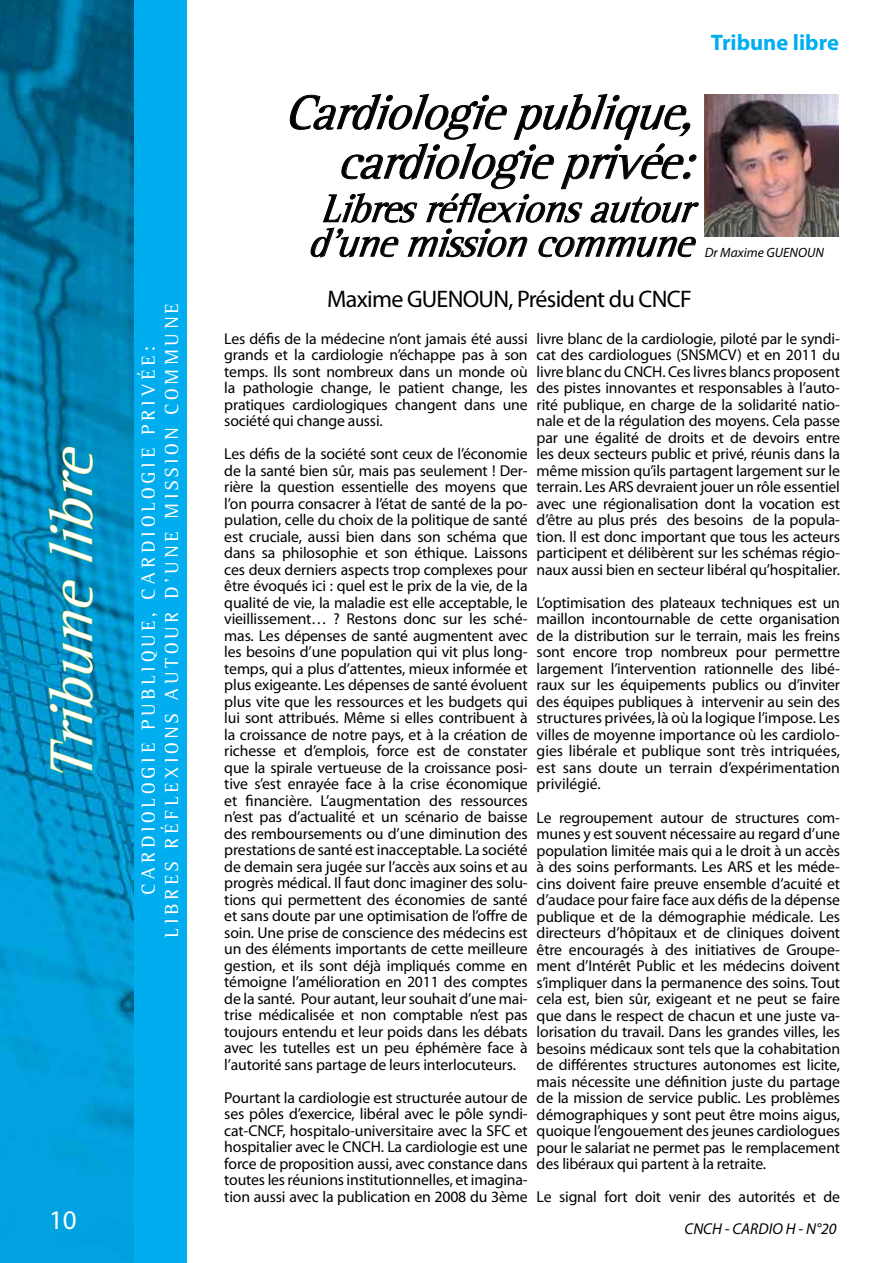
<style>
.page{position:relative;width:893px;height:1263px;background:#fff}
.page>*{position:absolute;margin:0;border:0;box-sizing:border-box;transform-origin:0 0}
.t1{font:italic 61.5px "Leftist Mono Serif";color:#fff}
.t2{font:italic 49.5px/49.5px "Leftist Mono Serif";color:#000;text-align:right}
.t3{font:italic 40.5px/34.5px "Leftist Mono Serif";color:#000;text-align:center}
.t4{font:27px "Myriad Pro";color:#fff}
.t5{font:24px "Myriad Pro";letter-spacing:-.03em;color:#000}
.t6{font:700 22.5px "Myriad Pro";color:#00aeef}
.t7{font:19.5px/23.4px "Leftist Mono Serif";letter-spacing:.18em;color:#fff;text-align:center}
.t8{font:15.75px/16.5px "Myriad Pro";letter-spacing:-.01em;color:#000;text-align:justify}
.t9{font:italic 15.75px "Myriad Pro";color:#000}
.t10{font:italic 13.5px "Myriad Pro";color:#000}
</style>
<div class="page">
<div style="left:128px;top:0;width:59px;height:1263px;background:#00aeef"></div>
<img style="left:0;top:0;width:133px;height:1263px">
<svg style="left:48px;top:580px;width:45px;height:194px;background:#1a95b0"></svg>
<svg style="left:48px;top:446px;width:45px;height:117px;background:#198fa6"></svg>
<svg style="left:289px;top:94px;width:410px;height:164px"></svg>
<img style="left:705px;top:94px;width:133px;height:143px">
<h1 class="t1" style="left:36px;top:783px;width:357px;rotate:-90deg">Tribunelibre</h1>
<p class="t7" style="left:137px;top:937px;width:636px;rotate:-90deg">CAR DIOLOGIE PUBLIQUE, CAR DIOLOGIE PRIVÉE:<br>LIBRES RÉFLEXIONS A UTOUR D'UNE MISSION COMMUNE</p>
<h3 class="t6" style="left:711px;top:28px;width:130px">Tribune libre</h3>
<h2 class="t2" style="left:283px;top:89px;width:430px">Cardiologiepublique, cardiologieprivée:</h2>
<h3 class="t3" style="left:307px;top:192px;width:403px">Libresréflexionsautour d'unemissioncommune</h3>
<h3 class="t5" style="left:327px;top:284px;width:366px">Maxime GUENOUN, Président du CNCF</h3>
<p class="t10" style="left:705px;top:244px;width:121px">Dr Maxime GUENOUN</p>
<p class="t8" style="left:224px;top:330px;width:305px">Les défis de la médecine n’ont jamais été aussi grands et la cardiologie n’échappe pas à son temps. Ils sont nombreux dans un monde où la pathologie change, le patient change, les pratiques cardiologiques changent dans une société qui change aussi.</p>
<p class="t8" style="left:224px;top:445px;width:305px">Les défis de la société sont ceux de l’économie de la santé bien sûr, mais pas seulement ! Der&shy;rière la question essentielle des moyens que l’on pourra consacrer à l’état de santé de la po&shy;pulation, celle du choix de la politique de santé est cruciale, aussi bien dans son schéma que dans sa philosophie et son éthique. Laissons ces deux derniers aspects trop complexes pour être évoqués ici : quel est le prix de la vie, de la qualité de vie, la maladie est elle acceptable, le vieillissement… ? Restons donc sur les sché&shy;mas. Les dépenses de santé augmentent avec les besoins d’une population qui vit plus long&shy;temps, qui a plus d’attentes, mieux informée et plus exigeante. Les dépenses de santé évoluent plus vite que les ressources et les budgets qui lui sont attribués. Même si elles contribuent à la croissance de notre pays, et à la création de richesse et d’emplois, force est de constater que la spirale vertueuse de la croissance posi&shy;tive s’est enrayée face à la crise économique et financière. L’augmentation des ressources n’est pas d’actualité et un scénario de baisse des remboursements ou d’une diminution des prestations de santé est inacceptable. La société de demain sera jugée sur l’accès aux soins et au progrès médical. Il faut donc imaginer des solu&shy;tions qui permettent des économies de santé et sans doute par une optimisation de l’offre de soin. Une prise de conscience des médecins est un des éléments importants de cette meilleure gestion, et ils sont déjà impliqués comme en témoigne l’amélioration en 2011 des comptes de la santé. Pour autant, leur souhait d’une mai&shy;trise médicalisée et non comptable n’est pas toujours entendu et leur poids dans les débats avec les tutelles est un peu éphémère face à l’autorité sans partage de leurs interlocuteurs.</p>
<p class="t8" style="left:224px;top:1089px;width:305px">Pourtant la cardiologie est structurée autour de ses pôles d’exercice, libéral avec le pôle syndi&shy;cat-CNCF, hospitalo-universitaire avec la SFC et hospitalier avec le CNCH. La cardiologie est une force de proposition aussi, avec constance dans toutes les réunions institutionnelles, et imagina&shy;tion aussi avec la publication en 2008 du 3ème</p>
<p class="t8" style="left:537px;top:330px;width:305px">livre blanc de la cardiologie, piloté par le syndi&shy;cat des cardiologues (SNSMCV) et en 2011 du livre blanc du CNCH. Ces livres blancs proposent des pistes innovantes et responsables à l’auto&shy;rité publique, en charge de la solidarité natio&shy;nale et de la régulation des moyens. Cela passe par une égalité de droits et de devoirs entre les deux secteurs public et privé, réunis dans la même mission qu’ils partagent largement sur le terrain. Les ARS devraient jouer un rôle essentiel avec une régionalisation dont la vocation est d’être au plus prés des besoins de la popula&shy;tion. Il est donc important que tous les acteurs participent et délibèrent sur les schémas régio&shy;naux aussi bien en secteur libéral qu’hospitalier.</p>
<p class="t8" style="left:537px;top:594px;width:305px">L’optimisation des plateaux techniques est un maillon incontournable de cette organisation de la distribution sur le terrain, mais les freins sont encore trop nombreux pour permettre largement l’intervention rationnelle des libé&shy;raux sur les équipements publics ou d’inviter des équipes publiques à intervenir au sein des structures privées, là où la logique l’impose. Les villes de moyenne importance où les cardiolo&shy;gies libérale et publique sont très intriquées, est sans doute un terrain d’expérimentation privilégié.</p>
<p class="t8" style="left:537px;top:809px;width:305px">Le regroupement autour de structures com&shy;munes y est souvent nécessaire au regard d’une population limitée mais qui a le droit à un accès à des soins performants. Les ARS et les méde&shy;cins doivent faire preuve ensemble d’acuité et d’audace pour faire face aux défis de la dépense publique et de la démographie médicale. Les directeurs d’hôpitaux et de cliniques doivent être encouragés à des initiatives de Groupe&shy;ment d’Intérêt Public et les médecins doivent s’impliquer dans la permanence des soins. Tout cela est, bien sûr, exigeant et ne peut se faire que dans le respect de chacun et une juste va&shy;lorisation du travail. Dans les grandes villes, les besoins médicaux sont tels que la cohabitation de différentes structures autonomes est licite, mais nécessite une définition juste du partage de la mission de service public. Les problèmes démographiques y sont peut être moins aigus, quoique l’engouement des jeunes cardiologues pour le salariat ne permet pas le remplacement des libéraux qui partent à la retraite.</p>
<p class="t8" style="left:537px;top:1188px;width:305px">Le signal fort doit venir des autorités et de</p>
<h3 class="t4" style="left:49px;top:1203px;width:29px">10</h3>
<p class="t9" style="left:685px;top:1219px;width:154px">CNCH - CARDIO H - N°20</p>
</div>
